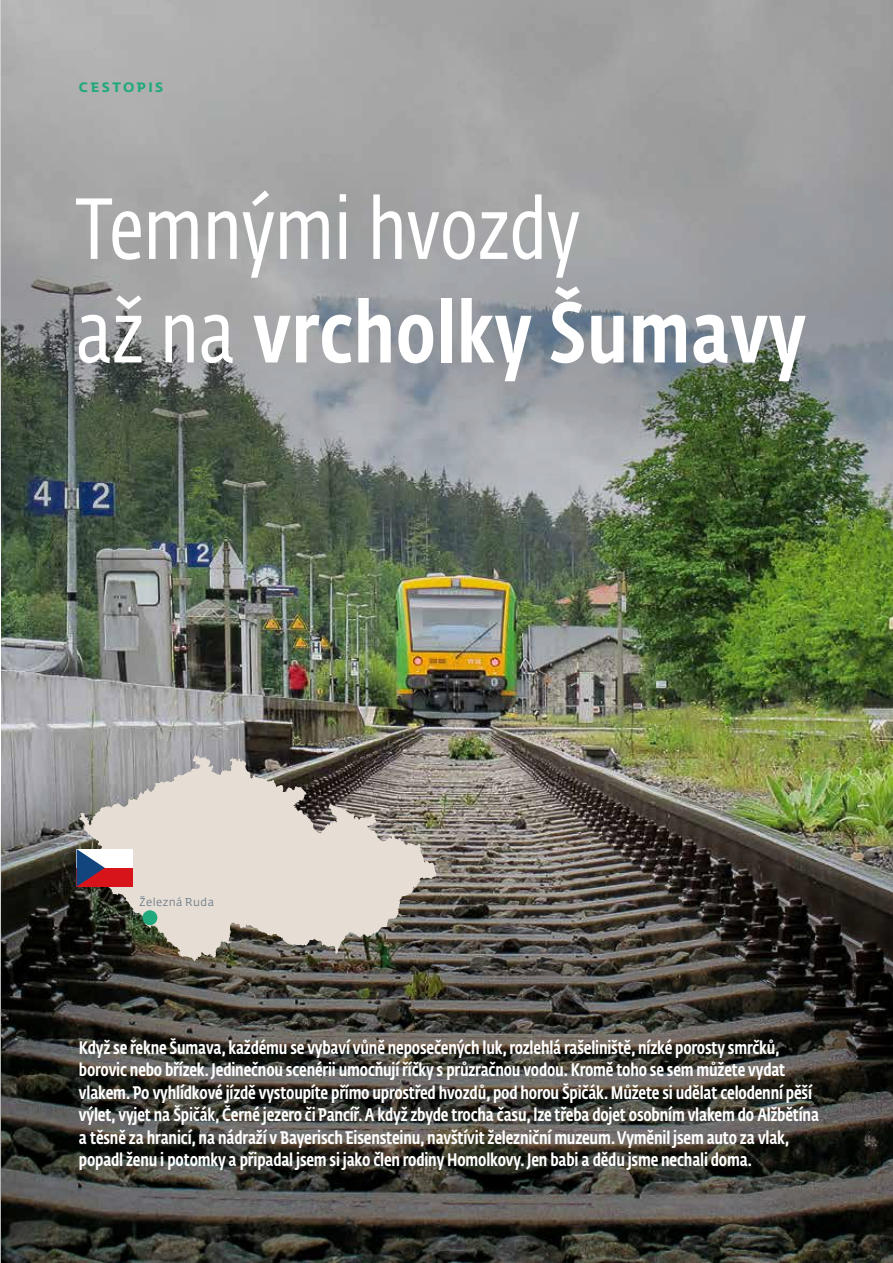
<style>
.page{position:relative;width:893px;height:1263px;background:#fff}
.page>*{position:absolute;margin:0;border:0;box-sizing:border-box;transform-origin:0 0}
.t1{font:85.5px/103.5px "CD Fedra Cond Pro";letter-spacing:.01em;color:#fff}
.t2{font:500 18px/22.5px "CD Fedra Cond Pro";letter-spacing:-.01em;color:#fff}
.t3{font:700 13.5px "CD Fedra";letter-spacing:.185em;color:#20a97d}
.t4{font:11.25px "CD Fedra";letter-spacing:.035em;color:#707e8c}
.s1{font-weight:500}
</style>
<div class="page">
<img style="left:1px;top:631px;width:892px;height:107px">
<img style="left:0;top:0;width:893px;height:631px">
<img style="left:0;top:738px;width:893px;height:525px">
<svg style="left:79px;top:755px;width:358px;height:206px;background:#afa9a0"></svg>
<div style="left:142px;top:910px;width:15px;height:15px;background:#20a97d;border-radius:50%"></div>
<div style="left:77px;top:849px;width:56px;height:38px;background:#d6141a"></div>
<div style="left:77px;top:849px;width:56px;height:19px;background:#fff"></div>
<svg style="left:77px;top:849px;width:28px;height:38px"></svg>
<p class="t3" style="left:79px;top:78px;width:86px">CESTOPIS</p>
<h1 class="t1" style="left:77px;top:179px;width:731px">Temnými hvozdy<br>až na <span class="s1">vrcholky Šumavy</span></h1>
<p class="t4" style="left:140px;top:896px;width:76px">Železná Ruda</p>
<p class="t2" style="left:79px;top:1036px;width:742px">Když se řekne Šumava, každému se vybaví vůně neposečených luk, rozlehlá rašeliniště, nízké porosty smrčků, borovic nebo břízek. Jedinečnou scenérii umocňují říčky s průzračnou vodou. Kromě toho se sem můžete vydat vlakem. Po vyhlídkové jízdě vystoupíte přímo uprostřed hvozdů, pod horou Špičák. Můžete si udělat celodenní pěší výlet, vyjet na Špičák, Černé jezero či Pancíř. A když zbyde trocha času, lze třeba dojet osobním vlakem do Alžbětína a těsně za hranicí, na nádraží v Bayerisch Eisensteinu, navštívit železniční muzeum. Vyměnil jsem auto za vlak, popadl ženu i potomky a připadal jsem si jako člen rodiny Homolkovy. Jen babi a dědu jsme nechali doma.</p>
</div>
